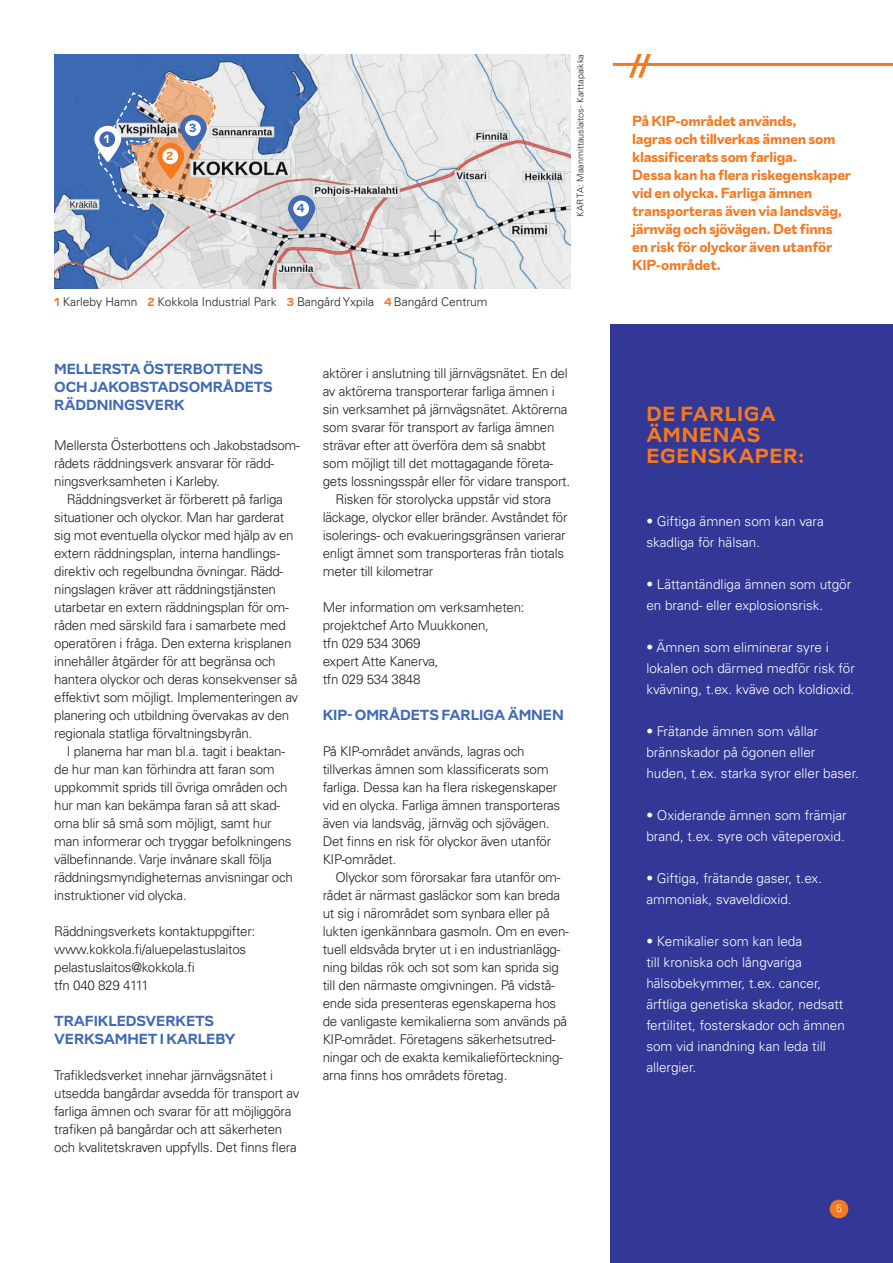
<style>
.page{position:relative;width:893px;height:1263px;background:#fff}
.page>*{position:absolute;margin:0;border:0;box-sizing:border-box;transform-origin:0 0}
.otsikko_h2{font:700 21px/21px "Lyyra Standard";letter-spacing:.03em;color:#f47921}
.Leipis_BOLD{font:700 15px/18px "Lyyra Standard";letter-spacing:-.02em;color:#f47921}
.Leipis{font:700 15px "Lyyra Standard";letter-spacing:-.01em;color:#406ab4}
.otsikko_h3{font:700 15px/18px "Lyyra Standard";letter-spacing:-.01em;color:#406ab4}
.Leipis-2{font:300 13.5px/18px "Univers LT Pro 45";letter-spacing:-.02em;color:#231f20}
.Leipis-3{font:300 13.5px/21px "Univers LT Pro 45";color:#fff}
.Leipis-4{font:300 12px "Univers LT Pro 45";color:#231f20}
.Leipis_BOLD-2{font:700 12px "Lyyra Standard";color:#406ab4}
.Leipis_BOLD-3{font:700 12px "Lyyra Standard";color:#f47921}
.Leipis_BOLD-4{font:700 12px "Lyyra Standard";color:#fff}
.t1{font:300 10.5px "Univers LT Pro 45";color:#fff}
.Leipis-5{font:300 9px "Univers LT Pro 45";color:#231f20}
.s1{font-family:"Lyyra Standard";font-weight:700;color:#f47921}
</style>
<div class="page">
<div style="left:610px;top:324px;width:283px;height:939px;background:#333795"></div>
<hr style="left:613px;top:63px;width:280px;height:3px;background:#f47921">
<svg style="left:629px;top:54px;width:22px;height:24px"></svg>
<svg style="left:829px;top:1199px;width:20px;height:20px"></svg>
<img style="left:54px;top:54px;width:516px;height:234px">
<svg style="left:288px;top:195px;width:27px;height:36px"></svg>
<div style="left:293px;top:201px;width:16px;height:15px;background:#fff;border-radius:50%"></div>
<svg style="left:94px;top:72px;width:122px;height:137px;background:#9e9ba7"></svg>
<div style="left:185px;top:120px;width:16px;height:16px;background:#fff;border-radius:50%"></div>
<p class="Leipis_BOLD-4" style="left:104px;top:131px;width:7px">1</p>
<p class="Leipis_BOLD-3" style="left:166px;top:148px;width:9px">2</p>
<p class="Leipis_BOLD-2" style="left:189px;top:120px;width:9px">3</p>
<p class="Leipis_BOLD-2" style="left:297px;top:200px;width:9px">4</p>
<p class="Leipis-5" style="left:574px;top:217px;width:165px;rotate:-90deg">KARTA: Maanmittauslaitos - Karttapaikka</p>
<p class="Leipis-4" style="left:54px;top:294px;width:435px"><span class="s1">1</span> Karleby Hamn <span class="s1">2</span> Kokkola Industrial Park <span class="s1">3</span> Bangård Yxpila <span class="s1">4</span> Bangård Centrum</p>
<p class="otsikko_h3" style="left:54px;top:359px;width:220px">MELLERSTA ÖSTERBOTTENS<br>OCH JAKOBSTADSOMRÅDETS<br>RÄDDNINGSVERK</p>
<p class="Leipis-2" style="left:54px;top:436px;width:247px">Mellersta Österbottens och Jakobstadsom&shy;rådets räddningsverk ansvarar för rädd&shy;ningsverksamheten i Karleby.</p>
<p class="Leipis-2" style="left:54px;top:490px;width:246px;text-indent:13px">Räddningsverket är förberett på farliga situationer och olyckor. Man har garderat sig mot eventuella olyckor med hjälp av en extern räddningsplan, interna handlings&shy;direktiv och regelbundna övningar. Rädd&shy;ningslagen kräver att räddningstjänsten utarbetar en extern räddningsplan för om&shy;råden med särskild fara i samarbete med operatören i fråga. Den externa krisplanen innehåller åtgärder för att begränsa och hantera olyckor och deras konsekvenser så effektivt som möjligt. Implementeringen av planering och utbildning övervakas av den regionala statliga förvaltningsbyrån.</p>
<p class="Leipis-2" style="left:54px;top:742px;width:240px;text-indent:13px">I planerna har man bl.a. tagit i beaktan&shy;de hur man kan förhindra att faran som uppkommit sprids till övriga områden och hur man kan bekämpa faran så att skad&shy;orna blir så små som möjligt, samt hur man informerar och tryggar befolkningens välbefinnande. Varje invånare skall följa räddningsmyndigheternas anvisningar och instruktioner vid olycka.</p>
<p class="Leipis-2" style="left:54px;top:922px;width:203px">Räddningsverkets kontaktuppgifter:</p>
<p class="Leipis-2" style="left:54px;top:940px;width:193px">www.kokkola.fi/aluepelastuslaitos</p>
<p class="Leipis-2" style="left:54px;top:958px;width:142px">pelastuslaitos@kokkola.fi</p>
<p class="Leipis-2" style="left:54px;top:976px;width:96px">tfn 040 829 4111</p>
<p class="Leipis" style="left:54px;top:1011px;width:162px">TRAFIKLEDSVERKETS</p>
<p class="Leipis" style="left:54px;top:1029px;width:183px">VERKSAMHET I KARLEBY</p>
<p class="Leipis-2" style="left:54px;top:1066px;width:247px">Trafikledsverket innehar järnvägsnätet i utsedda bangårdar avsedda för transport av farliga ämnen och svarar för att möjliggöra trafiken på bangårdar och att säkerheten och kvalitetskraven uppfylls. Det finns flera</p>
<p class="Leipis-2" style="left:323px;top:364px;width:249px">aktörer i anslutning till järnvägsnätet. En del av aktörerna transporterar farliga ämnen i sin verksamhet på järnvägsnätet. Aktörerna som svarar för transport av farliga ämnen strävar efter att överföra dem så snabbt som möjligt till det mottagagande företa&shy;gets lossningsspår eller för vidare transport.</p>
<p class="Leipis-2" style="left:323px;top:490px;width:246px;text-indent:13px">Risken för storolycka uppstår vid stora läckage, olyckor eller bränder. Avståndet för isolerings- och evakueringsgränsen varierar enligt ämnet som transporteras från tiotals meter till kilometrar</p>
<p class="Leipis-2" style="left:323px;top:598px;width:203px">Mer information om verksamheten:</p>
<p class="Leipis-2" style="left:323px;top:616px;width:168px">projektchef Arto Muukkonen,</p>
<p class="Leipis-2" style="left:323px;top:634px;width:99px">tfn 029 534 3069</p>
<p class="Leipis-2" style="left:323px;top:652px;width:117px">expert Atte Kanerva,</p>
<p class="Leipis-2" style="left:323px;top:670px;width:99px">tfn 029 534 3848</p>
<p class="Leipis" style="left:323px;top:705px;width:242px">KIP- OMRÅDETS FARLIGA ÄMNEN</p>
<p class="Leipis-2" style="left:323px;top:742px;width:239px">På KIP-området används, lagras och tillverkas ämnen som klassificerats som farliga. Dessa kan ha flera riskegenskaper vid en olycka. Farliga ämnen transporteras även via landsväg, järnväg och sjövägen.<br>Det finns en risk för olyckor även utanför KIP-området.</p>
<p class="Leipis-2" style="left:323px;top:868px;width:248px;text-indent:13px">Olyckor som förorsakar fara utanför om&shy;rådet är närmast gasläckor som kan breda ut sig i närområdet som synbara eller på lukten igenkännbara gasmoln. Om en even&shy;tuell eldsvåda bryter ut i en industrianlägg&shy;ning bildas rök och sot som kan sprida sig till den närmaste omgivningen. På vidstå&shy;ende sida presenteras egenskaperna hos de vanligaste kemikalierna som används på KIP-området. Företagens säkerhetsutred&shy;ningar och de exakta kemikalieförteckning&shy;arna finns hos områdets företag.</p>
<p class="Leipis_BOLD" style="left:632px;top:112px;width:205px">På KIP-området används, lagras och tillverkas ämnen som klassificerats som farliga.</p>
<p class="Leipis_BOLD" style="left:632px;top:166px;width:220px">Dessa kan ha flera riskegenskaper vid en olycka. Farliga ämnen transporteras även via landsväg, järnväg och sjövägen. Det finns</p>
<p class="Leipis_BOLD" style="left:632px;top:238px;width:202px">en risk för olyckor även utanför<br>KIP-området.</p>
<p class="otsikko_h2" style="left:646px;top:403px;width:159px">DE FARLIGA<br>ÄMNENAS<br>EGENSKAPER:</p>
<p class="Leipis-3" style="left:646px;top:510px;width:179px">• Giftiga ämnen som kan vara skadliga för hälsan.</p>
<p class="Leipis-3" style="left:646px;top:573px;width:206px">• Lättantändliga ämnen som utgör en brand- eller explosionsrisk.</p>
<p class="Leipis-3" style="left:646px;top:636px;width:210px">• Ämnen som eliminerar syre i lokalen och därmed medför risk för kvävning, t.ex. kväve och koldioxid.</p>
<p class="Leipis-3" style="left:646px;top:720px;width:214px">• Frätande ämnen som vållar brännskador på ögonen eller huden, t.ex. starka syror eller baser.</p>
<p class="Leipis-3" style="left:646px;top:804px;width:202px">• Oxiderande ämnen som främjar brand, t.ex. syre och väteperoxid.</p>
<p class="Leipis-3" style="left:646px;top:867px;width:177px">• Giftiga, frätande gaser, t.ex. ammoniak, svaveldioxid.</p>
<p class="Leipis-3" style="left:646px;top:930px;width:200px">• Kemikalier som kan leda<br>till kroniska och långvariga hälsobekymmer, t.ex. cancer, ärftliga genetiska skador, nedsatt fertilitet, fosterskador och ämnen som vid inandning kan leda till allergier.</p>
<p class="t1" style="left:836px;top:1202px;width:7px">5</p>
</div>
